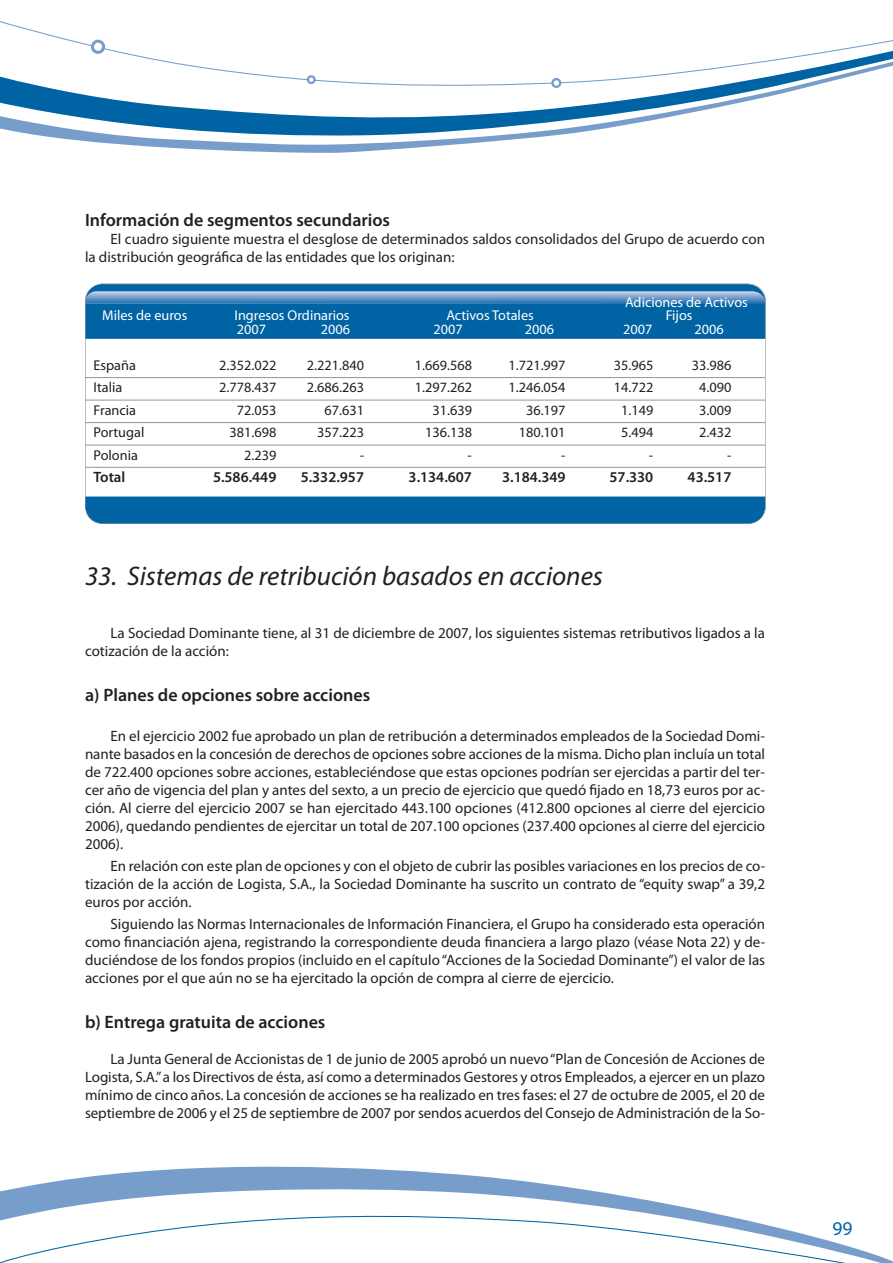
<style>
.page{position:relative;width:893px;height:1263px;background:#fff}
.page>*{position:absolute;margin:0;border:0;box-sizing:border-box;transform-origin:0 0}
.t1{font:italic 27px "Myriad Pro";color:#231f20}
.t2{font:19.5px "Myriad Pro";color:#0063a4}
.t3{font:600 18px "Myriad Pro";color:#231f20}
.t4{font:15px/18px "Myriad Pro";color:#231f20;text-align:justify}
.t5{font:600 15px "Myriad Pro";color:#231f20}
.t6{font:14.25px "Myriad Pro";color:#231f20}
.t7{font:14.25px "Myriad Pro";color:#fff}
</style>
<div class="page">
<div style="left:85px;top:496px;width:679px;height:28px;background:#0063a4"></div>
<svg style="left:85px;top:284px;width:681px;height:55px;background:#1d72ad"></svg>
<div style="left:85px;top:284px;width:681px;height:240px;border:1px solid #939598;border-radius:18px"></div>
<hr style="left:85px;top:377px;width:680px;height:1px;background:#939598">
<hr style="left:85px;top:400px;width:680px;height:1px;background:#939598">
<hr style="left:85px;top:422px;width:680px;height:1px;background:#939598">
<hr style="left:85px;top:445px;width:680px;height:1px;background:#939598">
<hr style="left:85px;top:467px;width:680px;height:1px;background:#939598">
<svg style="left:0;top:1166px;width:893px;height:97px"></svg>
<svg style="left:0;top:21px;width:893px;height:132px"></svg>
<svg style="left:0;top:1208px;width:880px;height:55px"></svg>
<p class="t3" style="left:85px;top:213px;width:307px">Información de segmentos secundarios</p>
<p class="t4" style="left:85px;top:231px;width:681px;text-indent:26px">El cuadro siguiente muestra el desglose de determinados saldos consolidados del Grupo de acuerdo con la distribución geográfica de las entidades que los originan:</p>
<p class="t7" style="left:625px;top:297px;width:124px">Adiciones de Activos</p>
<p class="t7" style="left:102px;top:310px;width:87px">Miles de euros</p>
<p class="t7" style="left:234px;top:310px;width:117px">Ingresos Ordinarios</p>
<p class="t7" style="left:446px;top:310px;width:89px">Activos Totales</p>
<p class="t7" style="left:666px;top:310px;width:28px">Fijos</p>
<p class="t7" style="left:237px;top:324px;width:31px">2007</p>
<p class="t7" style="left:321px;top:324px;width:31px">2006</p>
<p class="t7" style="left:433px;top:324px;width:31px">2007</p>
<p class="t7" style="left:525px;top:324px;width:31px">2006</p>
<p class="t7" style="left:623px;top:324px;width:31px">2007</p>
<p class="t7" style="left:694px;top:324px;width:31px">2006</p>
<p class="t6" style="left:94px;top:360px;width:44px">España</p>
<p class="t6" style="left:219px;top:360px;width:59px">2.352.022</p>
<p class="t6" style="left:307px;top:360px;width:59px">2.221.840</p>
<p class="t6" style="left:415px;top:360px;width:59px">1.669.568</p>
<p class="t6" style="left:508px;top:360px;width:59px">1.721.997</p>
<p class="t6" style="left:614px;top:360px;width:41px">35.965</p>
<p class="t6" style="left:692px;top:360px;width:41px">33.986</p>
<p class="t6" style="left:94px;top:382px;width:30px">Italia</p>
<p class="t6" style="left:219px;top:382px;width:59px">2.778.437</p>
<p class="t6" style="left:307px;top:382px;width:59px">2.686.263</p>
<p class="t6" style="left:415px;top:382px;width:59px">1.297.262</p>
<p class="t6" style="left:508px;top:382px;width:59px">1.246.054</p>
<p class="t6" style="left:614px;top:382px;width:41px">14.722</p>
<p class="t6" style="left:699px;top:382px;width:34px">4.090</p>
<p class="t6" style="left:94px;top:405px;width:44px">Francia</p>
<p class="t6" style="left:237px;top:405px;width:41px">72.053</p>
<p class="t6" style="left:325px;top:405px;width:41px">67.631</p>
<p class="t6" style="left:432px;top:405px;width:41px">31.639</p>
<p class="t6" style="left:526px;top:405px;width:41px">36.197</p>
<p class="t6" style="left:621px;top:405px;width:34px">1.149</p>
<p class="t6" style="left:699px;top:405px;width:34px">3.009</p>
<p class="t6" style="left:94px;top:427px;width:52px">Portugal</p>
<p class="t6" style="left:230px;top:427px;width:48px">381.698</p>
<p class="t6" style="left:317px;top:427px;width:48px">357.223</p>
<p class="t6" style="left:425px;top:427px;width:48px">136.138</p>
<p class="t6" style="left:519px;top:427px;width:48px">180.101</p>
<p class="t6" style="left:621px;top:427px;width:34px">5.494</p>
<p class="t6" style="left:699px;top:427px;width:34px">2.432</p>
<p class="t6" style="left:94px;top:450px;width:46px">Polonia</p>
<p class="t6" style="left:244px;top:450px;width:34px">2.239</p>
<p class="t6" style="left:360px;top:450px;width:6px">-</p>
<p class="t6" style="left:468px;top:450px;width:6px">-</p>
<p class="t6" style="left:561px;top:450px;width:6px">-</p>
<p class="t6" style="left:649px;top:450px;width:6px">-</p>
<p class="t6" style="left:727px;top:450px;width:6px">-</p>
<p class="t5" style="left:94px;top:472px;width:33px">Total</p>
<p class="t5" style="left:213px;top:472px;width:65px">5.586.449</p>
<p class="t5" style="left:301px;top:472px;width:65px">5.332.957</p>
<p class="t5" style="left:409px;top:472px;width:65px">3.134.607</p>
<p class="t5" style="left:502px;top:472px;width:65px">3.184.349</p>
<p class="t5" style="left:610px;top:472px;width:45px">57.330</p>
<p class="t5" style="left:688px;top:472px;width:45px">43.517</p>
<h1 class="t1" style="left:85px;top:565px;width:519px">33. Sistemas de retribución basados en acciones</h1>
<p class="t4" style="left:85px;top:625px;width:681px;text-indent:26px">La Sociedad Dominante tiene, al 31 de diciembre de 2007, los siguientes sistemas retributivos ligados a la cotización de la acción:</p>
<p class="t3" style="left:85px;top:688px;width:287px">a) Planes de opciones sobre acciones</p>
<p class="t4" style="left:85px;top:728px;width:682px;text-indent:26px">En el ejercicio 2002 fue aprobado un plan de retribución a determinados empleados de la Sociedad Domi&shy;nante basados en la concesión de derechos de opciones sobre acciones de la misma. Dicho plan incluía un total de 722.400 opciones sobre acciones, estableciéndose que estas opciones podrían ser ejercidas a partir del ter&shy;cer año de vigencia del plan y antes del sexto, a un precio de ejercicio que quedó fijado en 18,73 euros por ac&shy;ción. Al cierre del ejercicio 2007 se han ejercitado 443.100 opciones (412.800 opciones al cierre del ejercicio 2006), quedando pendientes de ejercitar un total de 207.100 opciones (237.400 opciones al cierre del ejercicio 2006).</p>
<p class="t4" style="left:85px;top:858px;width:682px;text-indent:26px">En relación con este plan de opciones y con el objeto de cubrir las posibles variaciones en los precios de co&shy;tización de la acción de Logista, S.A., la Sociedad Dominante ha suscrito un contrato de “equity swap” a 39,2 euros por acción.</p>
<p class="t4" style="left:85px;top:917px;width:682px;text-indent:26px">Siguiendo las Normas Internacionales de Información Financiera, el Grupo ha considerado esta operación como financiación ajena, registrando la correspondiente deuda financiera a largo plazo (véase Nota 22) y de&shy;duciéndose de los fondos propios (incluido en el capítulo “Acciones de la Sociedad Dominante”) el valor de las acciones por el que aún no se ha ejercitado la opción de compra al cierre de ejercicio.</p>
<p class="t3" style="left:85px;top:1015px;width:242px">b) Entrega gratuita de acciones</p>
<p class="t4" style="left:85px;top:1051px;width:682px;text-indent:26px">La Junta General de Accionistas de 1 de junio de 2005 aprobó un nuevo“Plan de Concesión de Acciones de Logista, S.A.”a los Directivos de ésta, así como a determinados Gestores y otros Empleados, a ejercer en un plazo mínimo de cinco años. La concesión de acciones se ha realizado en tres fases: el 27 de octubre de 2005, el 20 de septiembre de 2006 y el 25 de septiembre de 2007 por sendos acuerdos del Consejo de Administración de la So-</p>
<h2 class="t2" style="left:832px;top:1221px;width:22px">99</h2>
</div>
